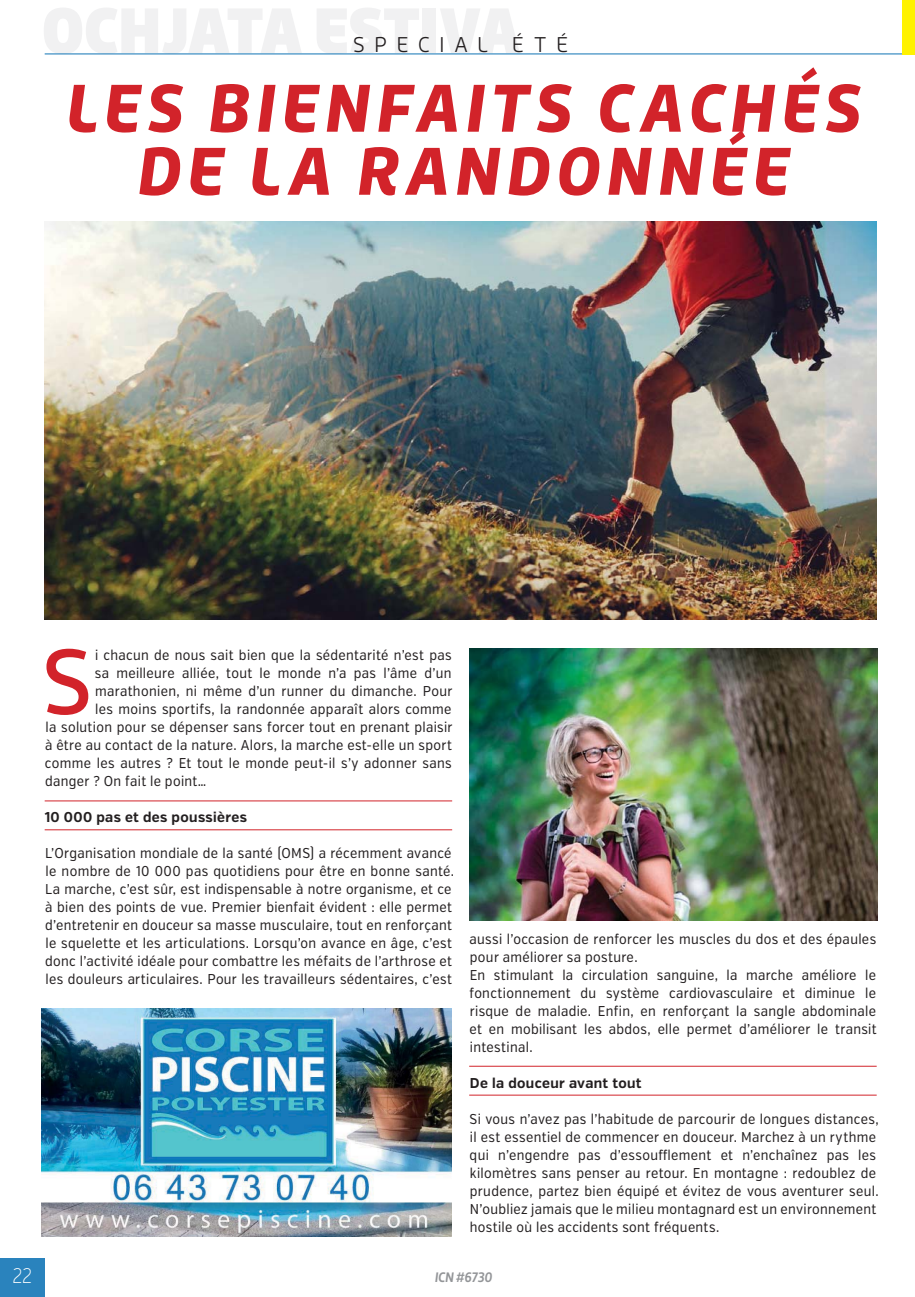
<style>
.page{position:relative;width:915px;height:1297px;background:#fff}
.page>*{position:absolute;margin:0;border:0;box-sizing:border-box;transform-origin:0 0}
.t1{font:500 90.3px "Roihu";color:#d2232a;scale:.95 1}
.t2{font:italic 900 66px/63px "Roihu";letter-spacing:.09em;color:#d2232a;text-align:center;scale:.95 1}
.t3{font:300 21px "Roihu";letter-spacing:.49em;color:#231f20;scale:.95 1}
.t4{font:200 21px "Verb Cond";color:#fff;scale:.9 1}
.t5{font:14.25px/18px "Verb Cond";letter-spacing:.025em;color:#231f20;scale:.95 1}
.t6{font:700 14.25px "Verb";letter-spacing:.025em;color:#231f20;scale:.95 1}
.t7{font:italic 700 13.5px "Roihu";letter-spacing:-.01em;color:#939598;scale:.9 1}
</style>
<div class="page">
<hr style="left:45px;top:53px;width:869px;height:1px;background:#2a83bd">
<div style="left:0;top:1258px;width:45px;height:39px;background:#2a83bd"></div>
<div style="left:901px;top:0;width:13px;height:54px;background:#fff200"></div>
<img style="left:45px;top:221px;width:831px;height:399px">
<img style="left:41px;top:1009px;width:410px;height:228px">
<hr style="left:45px;top:800px;width:407px;height:1px;background:#d2232a">
<hr style="left:45px;top:829px;width:407px;height:1px;background:#d2232a">
<hr style="left:469px;top:1066px;width:407px;height:1px;background:#d2232a">
<hr style="left:469px;top:1095px;width:407px;height:1px;background:#d2232a">
<img style="left:469px;top:648px;width:408px;height:272px">
<h3 class="t3" style="left:353px;top:33px;width:228px">SPECIAL ÉTÉ</h3>
<h2 class="t2" style="left:64px;top:77px;width:838px">LES BIENFAITS CACHÉS<br>DE LA RANDONNÉE</h2>
<h1 class="t1" style="left:42px;top:641px;width:55px">S</h1>
<p class="t5" style="left:95px;top:648px;width:376px">i chacun de nous sait bien que la sédentarité n’est pas</p>
<p class="t5" style="left:95px;top:666px;width:377px">sa meilleure alliée, tout le monde n’a pas l’âme d’un</p>
<p class="t5" style="left:95px;top:684px;width:377px">marathonien, ni même d’un runner du dimanche. Pour</p>
<p class="t5" style="left:95px;top:702px;width:376px">les moins sportifs, la randonnée apparaît alors comme</p>
<p class="t5" style="left:45px;top:720px;width:430px">la solution pour se dépenser sans forcer tout en prenant plaisir</p>
<p class="t5" style="left:45px;top:738px;width:430px">à être au contact de la nature. Alors, la marche est-elle un sport</p>
<p class="t5" style="left:45px;top:755px;width:429px">comme les autres ? Et tout le monde peut-il s’y adonner sans</p>
<p class="t5" style="left:45px;top:773px;width:171px">danger ? On fait le point…</p>
<p class="t6" style="left:45px;top:812px;width:214px">10 000 pas et des poussières</p>
<p class="t5" style="left:45px;top:845px;width:432px">L’Organisation mondiale de la santé (OMS) a récemment avancé le nombre de 10 000 pas quotidiens pour être en bonne santé.<br>La marche, c’est sûr, est indispensable à notre organisme, et ce à bien des points de vue. Premier bienfait évident : elle permet d’entretenir en douceur sa masse musculaire, tout en renforçant le squelette et les articulations. Lorsqu’on avance en âge, c’est donc l’activité idéale pour combattre les méfaits de l’arthrose et les douleurs articulaires. Pour les travailleurs sédentaires, c’est</p>
<p class="t5" style="left:469px;top:932px;width:430px">aussi l’occasion de renforcer les muscles du dos et des épaules pour améliorer sa posture.<br>En stimulant la circulation sanguine, la marche améliore le fonctionnement du système cardiovasculaire et diminue le risque de maladie. Enfin, en renforçant la sangle abdominale et en mobilisant les abdos, elle permet d’améliorer le transit intestinal.</p>
<p class="t6" style="left:470px;top:1078px;width:182px">De la douceur avant tout</p>
<p class="t5" style="left:469px;top:1112px;width:432px">Si vous n’avez pas l’habitude de parcourir de longues distances, il est essentiel de commencer en douceur. Marchez à un rythme qui n’engendre pas d’essoufflement et n’enchaînez pas les kilomètres sans penser au retour. En montagne : redoublez de prudence, partez bien équipé et évitez de vous aventurer seul.<br>N’oubliez jamais que le milieu montagnard est un environnement hostile où les accidents sont fréquents.</p>
<h3 class="t4" style="left:12px;top:1263px;width:24px">22</h3>
<p class="t7" style="left:434px;top:1269px;width:65px">ICN #6730</p>
</div>
